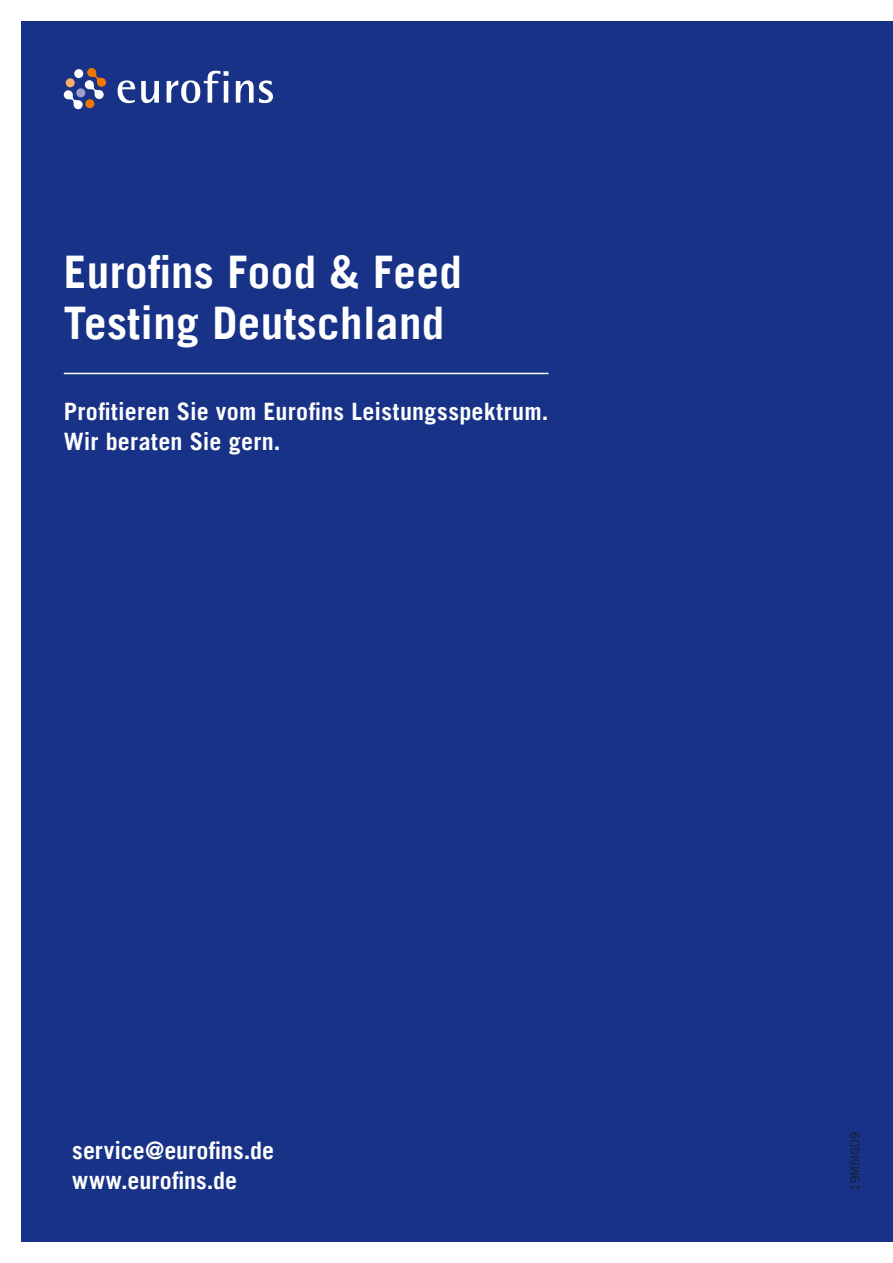
<style>
.page{position:relative;width:893px;height:1263px;background:#fff}
.page>*{position:absolute;margin:0;border:0;box-sizing:border-box;transform-origin:0 0}
.t1{font:700 45px/51px "Trade Gothic LT";letter-spacing:.01em;color:#fff}
.t2{font:700 24px/30px "Trade Gothic LT";letter-spacing:.01em;color:#fff}
.t3{font:12px "Trade Gothic LT";color:#1b1c20}
</style>
<div class="page">
<div style="left:21px;top:21px;width:872px;height:1221px;background:#173286"></div>
<svg style="left:64px;top:68px;width:42px;height:41px"></svg>
<div style="left:85px;top:99px;width:9px;height:9px;background:#e70;border-radius:50%"></div>
<div style="left:66px;top:78px;width:9px;height:9px;background:#f5af6b;border-radius:50%"></div>
<div style="left:74px;top:69px;width:9px;height:9px;background:#fff;border-radius:50%"></div>
<svg style="left:118px;top:80px;width:17px;height:23px"></svg>
<svg style="left:141px;top:81px;width:18px;height:22px"></svg>
<svg style="left:167px;top:71px;width:62px;height:32px"></svg>
<svg style="left:236px;top:80px;width:37px;height:23px"></svg>
<hr style="left:64px;top:373px;width:485px;height:1px;background:#fff">
<h1 class="t1" style="left:64px;top:245px;width:400px">Eurofins Food &amp; Feed<br>Testing Deutschland</h1>
<p class="t2" style="left:64px;top:396px;width:486px">Profitieren Sie vom Eurofins Leistungsspektrum.<br>Wir beraten Sie gern.</p>
<p class="t2" style="left:72px;top:1135px;width:203px">service@eurofins.de www.eurofins.de</p>
<p class="t3" style="left:848px;top:1191px;width:60px;rotate:-90deg">19M5IG09</p>
</div>
